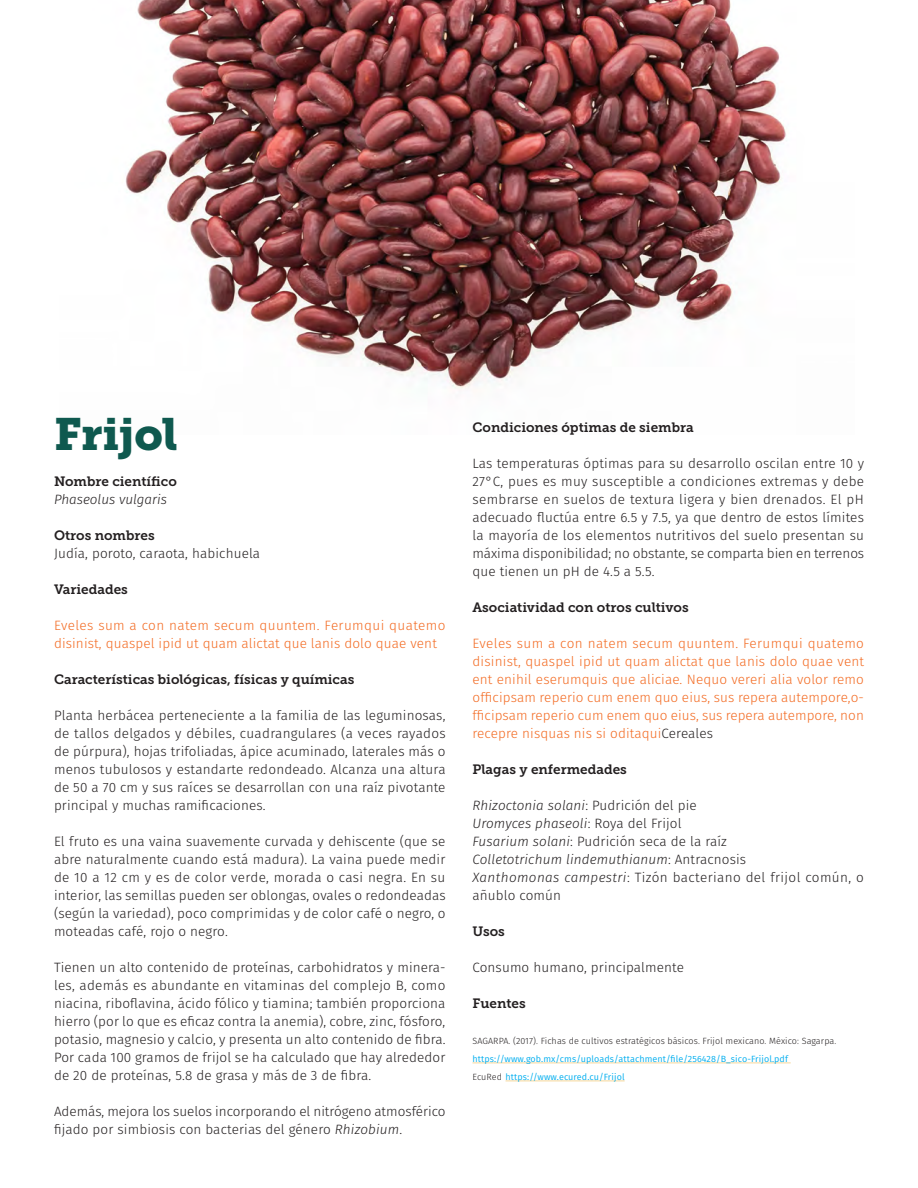
<style>
.page{position:relative;width:918px;height:1188px;background:#fff}
.page>*{position:absolute;margin:0;border:0;box-sizing:border-box;transform-origin:0 0}
.t1{font:45px "Museo Slab 900";color:#0f594f}
.Paragraph_Style_1{font:300 13.5px/18px "Fira Sans";letter-spacing:.01em;color:#231f20;text-align:justify}
.Paragraph_Style_1-2{font:300 13.5px/18px "Fira Sans";letter-spacing:.01em;color:#f36a21}
.t2{font:13.5px "Museo Slab 700";color:#231f20}
.Paragraph_Style_1-3{font:italic 300 13.5px "Fira Sans";letter-spacing:.01em;color:#231f20}
.Paragraph_Style_1-4{font:300 13.5px/18px "Fira Sans";letter-spacing:.03em;color:#231f20}
.Paragraph_Style_1-5{font:9px "Fira Sans";letter-spacing:.01em;color:#00aeef}
.Paragraph_Style_1-6{font:300 9px "Fira Sans";letter-spacing:.01em;color:#231f20}
.s1{font-style:italic}
.s2{color:#231f20}
.s3{font-style:normal}
.s4{font-weight:300;color:#231f20}
</style>
<div class="page">
<img style="left:125px;top:0;width:661px;height:389px">
<hr style="left:472px;top:1063px;width:319px;height:1px;background:#f5d79a">
<hr style="left:506px;top:1081px;width:119px;height:1px;background:#f5d79a">
<p class="t1" style="left:54px;top:408px;width:126px">Frijol</p>
<p class="t2" style="left:54px;top:474px;width:124px">Nombre científico</p>
<p class="Paragraph_Style_1-3" style="left:54px;top:490px;width:115px">Phaseolus vulgaris</p>
<p class="t2" style="left:54px;top:528px;width:102px">Otros nombres</p>
<p class="Paragraph_Style_1" style="left:54px;top:544px;width:208px">Judía, poroto, caraota, habichuela</p>
<p class="t2" style="left:54px;top:582px;width:75px">Variedades</p>
<p class="Paragraph_Style_1-2" style="left:54px;top:616px;width:393px">Eveles sum a con natem secum quuntem. Ferumqui quatemo disinist, quaspel ipid ut quam alictat que lanis dolo quae vent</p>
<p class="t2" style="left:54px;top:672px;width:302px">Características biológicas, físicas y químicas</p>
<p class="Paragraph_Style_1" style="left:54px;top:706px;width:393px">Planta herbácea perteneciente a la familia de las leguminosas, de tallos delgados y débiles, cuadrangulares (a veces rayados de púrpura), hojas trifoliadas, ápice acuminado, laterales más o menos tubulosos y estandarte redondeado. Alcanza una altura de 50 a 70 cm y sus raíces se desarrollan con una raíz pivotante principal y muchas ramificaciones.</p>
<p class="Paragraph_Style_1" style="left:54px;top:832px;width:393px">El fruto es una vaina suavemente curvada y dehiscente (que se abre naturalmente cuando está madura). La vaina puede medir de 10 a 12 cm y es de color verde, morada o casi negra. En su interior, las semillas pueden ser oblongas, ovales o redondeadas (según la variedad), poco comprimidas y de color café o negro, o moteadas café, rojo o negro.</p>
<p class="Paragraph_Style_1" style="left:54px;top:958px;width:393px">Tienen un alto contenido de proteínas, carbohidratos y minera&shy;les, además es abundante en vitaminas del complejo B, como niacina, riboflavina, ácido fólico y tiamina; también proporciona hierro (por lo que es eficaz contra la anemia), cobre, zinc, fósforo, potasio, magnesio y calcio, y presenta un alto contenido de fibra.<br>Por cada 100 gramos de frijol se ha calculado que hay alrededor de 20 de proteínas, 5.8 de grasa y más de 3 de fibra.</p>
<p class="Paragraph_Style_1" style="left:54px;top:1102px;width:393px">Además, mejora los suelos incorporando el nitrógeno atmosférico fijado por simbiosis con bacterias del género <span class="s1">Rhizobium</span>.</p>
<p class="t2" style="left:472px;top:420px;width:223px">Condiciones óptimas de siembra</p>
<p class="Paragraph_Style_1" style="left:472px;top:454px;width:393px">Las temperaturas óptimas para su desarrollo oscilan entre 10 y 27°C, pues es muy susceptible a condiciones extremas y debe sembrarse en suelos de textura ligera y bien drenados. El pH adecuado fluctúa entre 6.5 y 7.5, ya que dentro de estos límites la mayoría de los elementos nutritivos del suelo presentan su máxima disponibilidad; no obstante, se comparta bien en terrenos que tienen un pH de 4.5 a 5.5.</p>
<p class="t2" style="left:472px;top:600px;width:218px">Asociatividad con otros cultivos</p>
<p class="Paragraph_Style_1-2" style="left:472px;top:634px;width:393px;text-align:justify">Eveles sum a con natem secum quuntem. Ferumqui quatemo disinist, quaspel ipid ut quam alictat que lanis dolo quae vent ent enihil eserumquis que aliciae. Nequo vereri alia volor remo officipsam reperio cum enem quo eius, sus repera autempore,o&shy;fficipsam reperio cum enem quo eius, sus repera autempore, non recepre nisquas nis si oditaqui<span class="s2">Cereales</span></p>
<p class="t2" style="left:472px;top:762px;width:156px">Plagas y enfermedades</p>
<p class="Paragraph_Style_1-3" style="left:472px;top:796px;width:226px">Rhizoctonia solani<span class="s3">: Pudrición del pie</span></p>
<p class="Paragraph_Style_1-3" style="left:472px;top:814px;width:211px">Uromyces phaseoli<span class="s3">: Roya del Frijol</span></p>
<p class="Paragraph_Style_1" style="left:472px;top:832px;width:256px"><span class="s1">Fusarium solani</span>: Pudrición seca de la raíz</p>
<p class="Paragraph_Style_1-3" style="left:472px;top:850px;width:275px">Colletotrichum lindemuthianum<span class="s3">: Antracnosis</span></p>
<p class="Paragraph_Style_1-4" style="left:472px;top:868px;width:393px"><span class="s1">Xanthomonas campestri</span>: Tizón bacteriano del frijol común, o añublo común</p>
<p class="t2" style="left:472px;top:924px;width:34px">Usos</p>
<p class="Paragraph_Style_1" style="left:472px;top:958px;width:213px">Consumo humano, principalmente</p>
<p class="t2" style="left:472px;top:996px;width:55px">Fuentes</p>
<p class="Paragraph_Style_1-6" style="left:472px;top:1034px;width:365px">SAGARPA. (2017). Fichas de cultivos estratégicos básicos. Frijol mexicano. México: Sagarpa.</p>
<p class="Paragraph_Style_1-5" style="left:472px;top:1052px;width:317px">https://www.gob.mx/cms/uploads/attachment/file/256428/B_sico-Frijol.pdf</p>
<p class="Paragraph_Style_1-5" style="left:472px;top:1070px;width:154px"><span class="s4">EcuRed</span> https://www.ecured.cu/Frijol</p>
</div>
